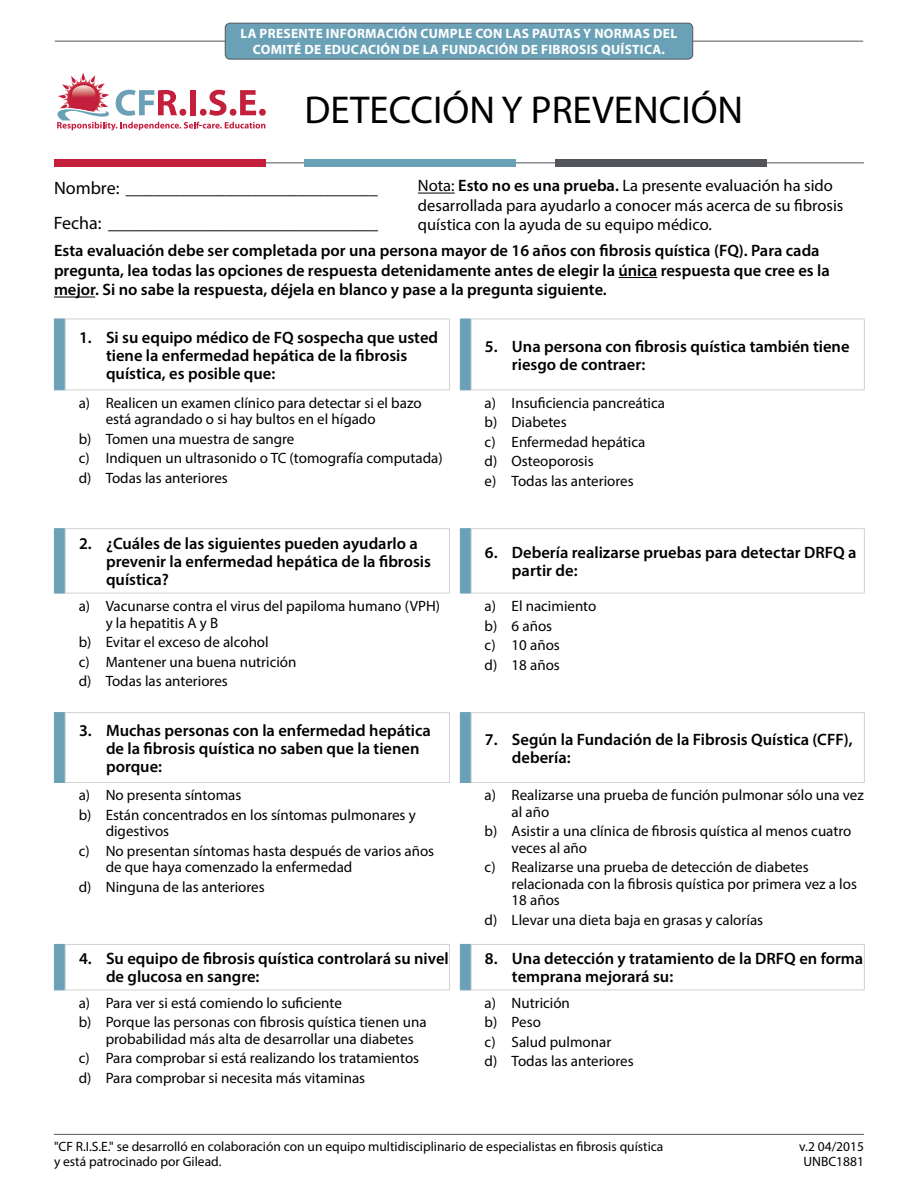
<style>
.page{position:relative;width:918px;height:1188px;background:#fff}
.page>*{position:absolute;margin:0;border:0;box-sizing:border-box;transform-origin:0 0}
.t1{font:39px "Myriad Pro";color:#000}
.t2{font:18px/34.5px "Myriad Pro";color:#000}
.t3{font:600 16.5px/18px "Myriad Pro";color:#000}
.t4{font:16.5px/19.5px "Myriad Pro";color:#000}
.t5{font:15px/19.5px "Myriad Pro";color:#000}
.t6{font:13.5px/15px "Myriad Pro";color:#000}
.t7{font:700 13.5px/16.5px "Myriad Pro";letter-spacing:.02em;color:#fff;text-align:center}
.s1{font-weight:600}
</style>
<div class="page">
<svg style="left:57px;top:73px;width:208px;height:57px"></svg>
<hr style="left:59px;top:163px;width:805px;height:1px;background:#54555a">
<div style="left:54px;top:159px;width:212px;height:7px;background:#c51f3e"></div>
<div style="left:304px;top:159px;width:212px;height:7px;background:#6aa1b7"></div>
<div style="left:555px;top:159px;width:212px;height:7px;background:#54555a"></div>
<hr style="left:418px;top:193px;width:37px;height:1px;background:#000">
<hr style="left:618px;top:277px;width:39px;height:1px;background:#000">
<hr style="left:54px;top:297px;width:41px;height:1px;background:#000">
<hr style="left:54px;top:1134px;width:810px;height:1px;background:#54555a">
<svg style="left:54px;top:319px;width:417px;height:671px"></svg>
<hr style="left:65px;top:319px;width:385px;height:1px;background:#d3d0d1">
<hr style="left:449px;top:319px;width:1px;height:71px;background:#d3d0d1">
<hr style="left:65px;top:390px;width:385px;height:1px;background:#d3d0d1">
<hr style="left:471px;top:528px;width:394px;height:1px;background:#d3d0d1">
<hr style="left:864px;top:529px;width:1px;height:64px;background:#d3d0d1">
<hr style="left:471px;top:593px;width:394px;height:1px;background:#d3d0d1">
<hr style="left:65px;top:528px;width:385px;height:1px;background:#d3d0d1">
<hr style="left:449px;top:529px;width:1px;height:64px;background:#d3d0d1">
<hr style="left:65px;top:593px;width:385px;height:1px;background:#d3d0d1">
<hr style="left:471px;top:712px;width:394px;height:1px;background:#d3d0d1">
<hr style="left:864px;top:713px;width:1px;height:69px;background:#d3d0d1">
<hr style="left:471px;top:782px;width:394px;height:1px;background:#d3d0d1">
<hr style="left:65px;top:712px;width:385px;height:1px;background:#d3d0d1">
<hr style="left:449px;top:713px;width:1px;height:69px;background:#d3d0d1">
<hr style="left:65px;top:782px;width:385px;height:1px;background:#d3d0d1">
<hr style="left:65px;top:944px;width:385px;height:1px;background:#d3d0d1">
<hr style="left:449px;top:945px;width:1px;height:45px;background:#d3d0d1">
<hr style="left:65px;top:990px;width:385px;height:1px;background:#d3d0d1">
<hr style="left:471px;top:944px;width:394px;height:1px;background:#d3d0d1">
<hr style="left:864px;top:945px;width:1px;height:45px;background:#d3d0d1">
<hr style="left:471px;top:990px;width:394px;height:1px;background:#d3d0d1">
<hr style="left:54px;top:319px;width:1px;height:71px;background:#6aa1b7">
<hr style="left:65px;top:319px;width:1px;height:71px;background:#d3d0d1">
<hr style="left:54px;top:529px;width:1px;height:64px;background:#6aa1b7">
<hr style="left:65px;top:529px;width:1px;height:64px;background:#d3d0d1">
<hr style="left:54px;top:713px;width:1px;height:69px;background:#6aa1b7">
<hr style="left:65px;top:713px;width:1px;height:69px;background:#d3d0d1">
<hr style="left:54px;top:945px;width:1px;height:45px;background:#6aa1b7">
<hr style="left:65px;top:945px;width:1px;height:45px;background:#d3d0d1">
<hr style="left:460px;top:945px;width:1px;height:45px;background:#6aa1b7">
<hr style="left:471px;top:945px;width:1px;height:45px;background:#d3d0d1">
<hr style="left:460px;top:713px;width:1px;height:69px;background:#6aa1b7">
<hr style="left:471px;top:713px;width:1px;height:69px;background:#d3d0d1">
<hr style="left:460px;top:529px;width:1px;height:64px;background:#6aa1b7">
<hr style="left:471px;top:529px;width:1px;height:64px;background:#d3d0d1">
<hr style="left:460px;top:319px;width:1px;height:71px;background:#6aa1b7">
<hr style="left:471px;top:319px;width:394px;height:1px;background:#d3d0d1">
<hr style="left:471px;top:319px;width:1px;height:71px;background:#d3d0d1">
<hr style="left:864px;top:319px;width:1px;height:71px;background:#d3d0d1">
<hr style="left:471px;top:390px;width:394px;height:1px;background:#d3d0d1">
<hr style="left:55px;top:41px;width:808px;height:1px;background:#54555a">
<div style="left:225px;top:23px;width:468px;height:36px;background:#6aa1b7;border-radius:5px"></div>
<div style="left:225px;top:23px;width:468px;height:37px;border:1px solid #54555a;border-radius:5px"></div>
<p class="t7" style="left:241px;top:25px;width:438px">LA PRESENTE INFORMACIÓN CUMPLE CON LAS PAUTAS Y NORMAS DEL<br>COMITÉ DE EDUCACIÓN DE LA FUNDACIÓN DE FIBROSIS QUÍSTICA.</p>
<h1 class="t1" style="left:304px;top:86px;width:440px">DETECCIÓN Y PREVENCIÓN</h1>
<p class="t4" style="left:418px;top:176px;width:427px">Nota: <span class="s1">Esto no es una prueba.</span> La presente evaluación ha sido desarrollada para ayudarlo a conocer más acerca de su fibrosis quística con la ayuda de su equipo médico.</p>
<p class="t2" style="left:54px;top:170px;width:326px">Nombre: ____________________________<br>Fecha: ______________________________</p>
<p class="t3" style="left:54px;top:241px;width:777px;line-height:19.5px">Esta evaluación debe ser completada por una persona mayor de 16 años con fibrosis quística (FQ). Para cada pregunta, lea todas las opciones de respuesta detenidamente antes de elegir la única respuesta que cree es la mejor. Si no sabe la respuesta, déjela en blanco y pase a la pregunta siguiente.</p>
<p class="t3" style="left:106px;top:328px;width:334px;text-indent:-27px">1. Si su equipo médico de FQ sospecha que usted tiene la enfermedad hepática de la fibrosis quística, es posible que:</p>
<p class="t3" style="left:512px;top:337px;width:339px;text-indent:-27px">5. Una persona con fibrosis quística también tiene riesgo de contraer:</p>
<p class="t5" style="left:106px;top:394px;width:317px;line-height:16.5px;text-indent:-27px">a) Realicen un examen clínico para detectar si el bazo está agrandado o si hay bultos en el hígado</p>
<p class="t5" style="left:79px;top:429px;width:366px">b) Tomen una muestra de sangre<br>c) Indiquen un ultrasonido o TC (tomografía computada) d) Todas las anteriores</p>
<p class="t5" style="left:485px;top:393px;width:182px">a) Insuficiencia pancreática b) Diabetes<br>c) Enfermedad hepática<br>d) Osteoporosis<br>e) Todas las anteriores</p>
<p class="t3" style="left:106px;top:534px;width:326px;text-indent:-27px">2. ¿Cuáles de las siguientes pueden ayudarlo a prevenir la enfermedad hepática de la fibrosis quística?</p>
<p class="t3" style="left:512px;top:543px;width:346px;text-indent:-27px">6. Debería realizarse pruebas para detectar DRFQ a partir de:</p>
<p class="t5" style="left:106px;top:598px;width:336px;line-height:16.5px;text-indent:-27px">a) Vacunarse contra el virus del papiloma humano (VPH) y la hepatitis A y B</p>
<p class="t5" style="left:79px;top:632px;width:219px">b) Evitar el exceso de alcohol<br>c) Mantener una buena nutrición d) Todas las anteriores</p>
<p class="t5" style="left:485px;top:596px;width:113px">a) El nacimiento b) 6 años<br>c) 10 años<br>d) 18 años</p>
<p class="t3" style="left:106px;top:721px;width:326px;text-indent:-27px">3. Muchas personas con la enfermedad hepática de la fibrosis quística no saben que la tienen porque:</p>
<p class="t3" style="left:512px;top:730px;width:342px;text-indent:-27px">7. Según la Fundación de la Fibrosis Quística (CFF), debería:</p>
<p class="t5" style="left:79px;top:785px;width:339px">a) No presenta síntomas<br>b) Están concentrados en los síntomas pulmonares y</p>
<p class="t5" style="left:79px;top:821px;width:357px;text-indent:27px">digestivos<br>c) No presentan síntomas hasta después de varios años</p>
<p class="t5" style="left:79px;top:857px;width:275px;text-indent:27px">de que haya comenzado la enfermedad d) Ninguna de las anteriores</p>
<p class="t5" style="left:512px;top:787px;width:354px;line-height:16.5px;text-indent:-27px">a) Realizarse una prueba de función pulmonar sólo una vez al año</p>
<p class="t5" style="left:512px;top:823px;width:341px;line-height:16.5px;text-indent:-27px">b) Asistir a una clínica de fibrosis quística al menos cuatro veces al año</p>
<p class="t5" style="left:512px;top:859px;width:347px;line-height:16.5px;text-indent:-27px">c) Realizarse una prueba de detección de diabetes relacionada con la fibrosis quística por primera vez a los<br>18 años</p>
<p class="t5" style="left:485px;top:910px;width:280px">d) Llevar una dieta baja en grasas y calorías</p>
<p class="t3" style="left:106px;top:949px;width:344px;text-indent:-27px">4. Su equipo de fibrosis quística controlará su nivel de glucosa en sangre:</p>
<p class="t3" style="left:512px;top:949px;width:353px;text-indent:-27px">8. Una detección y tratamiento de la DRFQ en forma temprana mejorará su:</p>
<p class="t5" style="left:79px;top:993px;width:349px">a) Para ver si está comiendo lo suficiente<br>b) Porque las personas con fibrosis quística tienen una</p>
<p class="t5" style="left:79px;top:1029px;width:342px;text-indent:27px">probabilidad más alta de desarrollar una diabetes c) Para comprobar si está realizando los tratamientos d) Para comprobar si necesita más vitaminas</p>
<p class="t5" style="left:485px;top:993px;width:151px">a) Nutrición<br>b) Peso<br>c) Salud pulmonar<br>d) Todas las anteriores</p>
<p class="t6" style="left:54px;top:1138px;width:611px">"CF R.I.S.E." se desarrolló en colaboración con un equipo multidisciplinario de especialistas en fibrosis quística y está patrocinado por Gilead.</p>
<p class="t6" style="left:799px;top:1138px;width:66px;text-align:center">v.2 04/2015<br>UNBC1881</p>
</div>
